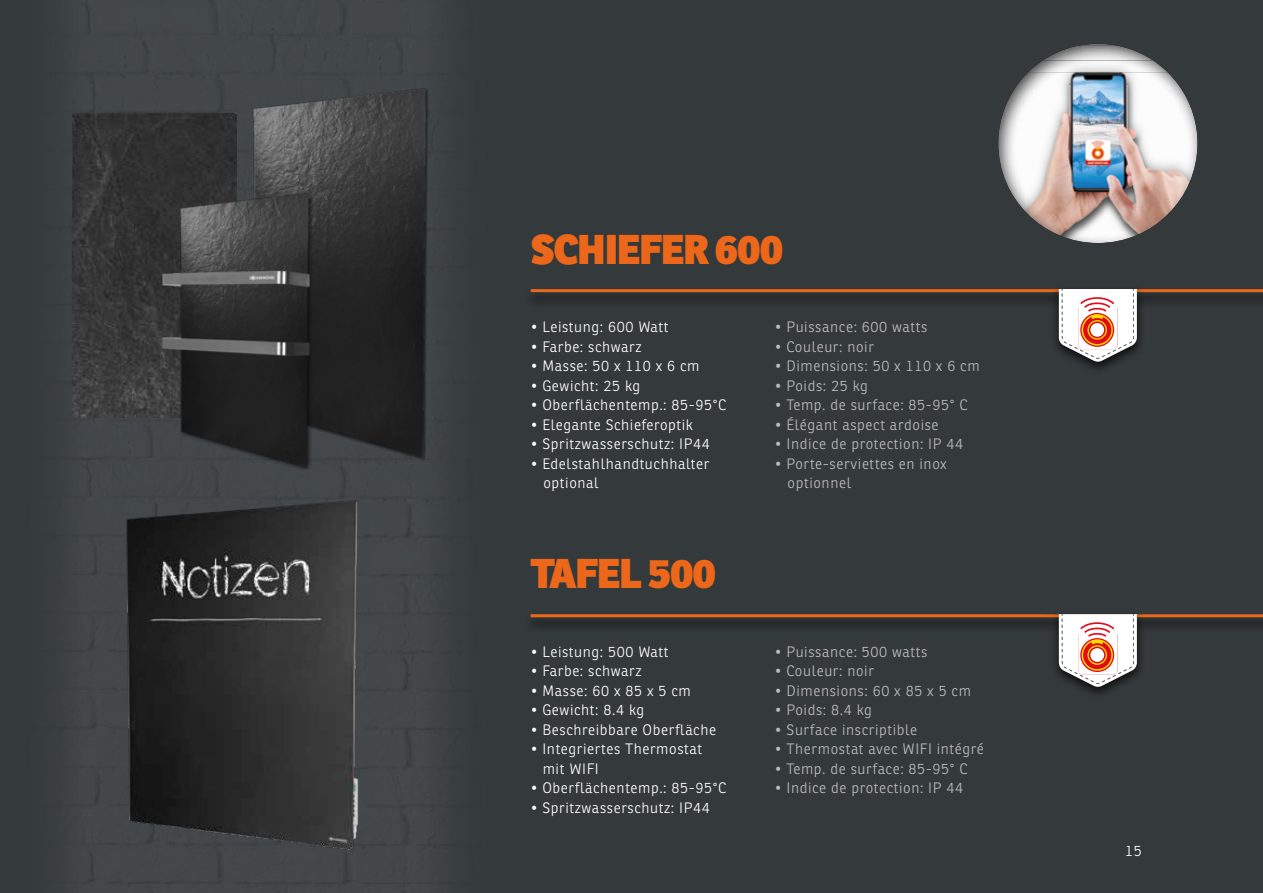
<style>
.page{position:relative;width:1263px;height:893px;background:#34393b}
.page>*{position:absolute;margin:0;border:0;box-sizing:border-box;transform-origin:0 0}
.t1{font:800 40.5px "Ronnia";letter-spacing:-.03em;color:#ec671a}
.t2{font:300 14.7px/19.5px "Ronnia";letter-spacing:.04em;color:#fff}
.t3{font:300 14.7px/19.4px "Ronnia";letter-spacing:.04em;color:#bcbcbc}
</style>
<div class="page">
<div style="left:0;top:0;width:507px;height:893px;background:#3d4244"></div>
<img style="left:126px;top:500px;width:233px;height:350px">
<img style="left:72px;top:113px;width:165px;height:305px">
<img style="left:253px;top:89px;width:175px;height:370px">
<img style="left:162px;top:189px;width:160px;height:280px">
<svg style="left:530px;top:289px;width:733px;height:4px;background:#bc5920"></svg>
<svg style="left:530px;top:614px;width:733px;height:4px;background:#bf5a20"></svg>
<div style="left:1051px;top:285px;width:95px;height:89px;background:#000;opacity:.75"></div>
<svg style="left:1059px;top:289px;width:78px;height:73px;background:#dcc2ba"></svg>
<div style="left:1051px;top:610px;width:95px;height:89px;background:#000;opacity:.75"></div>
<svg style="left:1059px;top:614px;width:78px;height:73px;background:#dcc2ba"></svg>
<div style="left:997px;top:41px;width:203px;height:202px;background:#000;opacity:.75"></div>
<h1 class="t1" style="left:531px;top:223px;width:254px">SCHIEFER 600</h1>
<p class="t2" style="left:531px;top:317px;width:139px">• Leistung: 600 Watt</p>
<p class="t2" style="left:531px;top:337px;width:112px">• Farbe: schwarz</p>
<p class="t2" style="left:531px;top:356px;width:170px">• Masse: 50 x 110 x 6 cm</p>
<p class="t2" style="left:531px;top:376px;width:111px">• Gewicht: 25 kg</p>
<p class="t2" style="left:531px;top:395px;width:197px">• Oberflächentemp.: 85-95°C</p>
<p class="t2" style="left:531px;top:415px;width:164px">• Elegante Schieferoptik</p>
<p class="t2" style="left:531px;top:434px;width:181px">• Spritzwasserschutz: IP44</p>
<p class="t2" style="left:543px;top:454px;width:167px;text-indent:-13px">• Edelstahlhandtuchhalter optional</p>
<h1 class="t1" style="left:531px;top:547px;width:187px">TAFEL 500</h1>
<p class="t2" style="left:531px;top:641px;width:139px">• Leistung: 500 Watt</p>
<p class="t2" style="left:531px;top:661px;width:112px">• Farbe: schwarz</p>
<p class="t2" style="left:531px;top:680px;width:162px">• Masse: 60 x 85 x 5 cm</p>
<p class="t2" style="left:531px;top:700px;width:115px">• Gewicht: 8.4 kg</p>
<p class="t2" style="left:531px;top:720px;width:187px">• Beschreibbare Oberfläche</p>
<p class="t2" style="left:543px;top:739px;width:161px;text-indent:-12px">• Integriertes Thermostat mit WIFI</p>
<p class="t2" style="left:531px;top:778px;width:197px">• Oberflächentemp.: 85-95°C</p>
<p class="t2" style="left:531px;top:798px;width:181px">• Spritzwasserschutz: IP44</p>
<p class="t3" style="left:775px;top:317px;width:154px">• Puissance: 600 watts</p>
<p class="t3" style="left:775px;top:337px;width:101px">• Couleur: noir</p>
<p class="t3" style="left:775px;top:356px;width:206px">• Dimensions: 50 x 110 x 6 cm</p>
<p class="t3" style="left:775px;top:376px;width:95px">• Poids: 25 kg</p>
<p class="t3" style="left:775px;top:395px;width:194px">• Temp. de surface: 85-95° C</p>
<p class="t3" style="left:775px;top:415px;width:165px">• Élégant aspect ardoise</p>
<p class="t3" style="left:775px;top:434px;width:190px">• Indice de protection: IP 44</p>
<p class="t3" style="left:787px;top:454px;width:160px;text-indent:-13px">• Porte-serviettes en inox optionnel</p>
<p class="t3" style="left:775px;top:642px;width:154px">• Puissance: 500 watts</p>
<p class="t3" style="left:775px;top:661px;width:101px">• Couleur: noir</p>
<p class="t3" style="left:775px;top:681px;width:198px">• Dimensions: 60 x 85 x 5 cm</p>
<p class="t3" style="left:775px;top:700px;width:99px">• Poids: 8.4 kg</p>
<p class="t3" style="left:775px;top:720px;width:144px">• Surface inscriptible</p>
<p class="t3" style="left:775px;top:739px;width:211px">• Thermostat avec WIFI intégré</p>
<p class="t3" style="left:775px;top:759px;width:194px">• Temp. de surface: 85-95° C</p>
<p class="t3" style="left:775px;top:778px;width:190px">• Indice de protection: IP 44</p>
<p class="t2" style="left:1125px;top:841px;width:18px">15</p>
</div>
